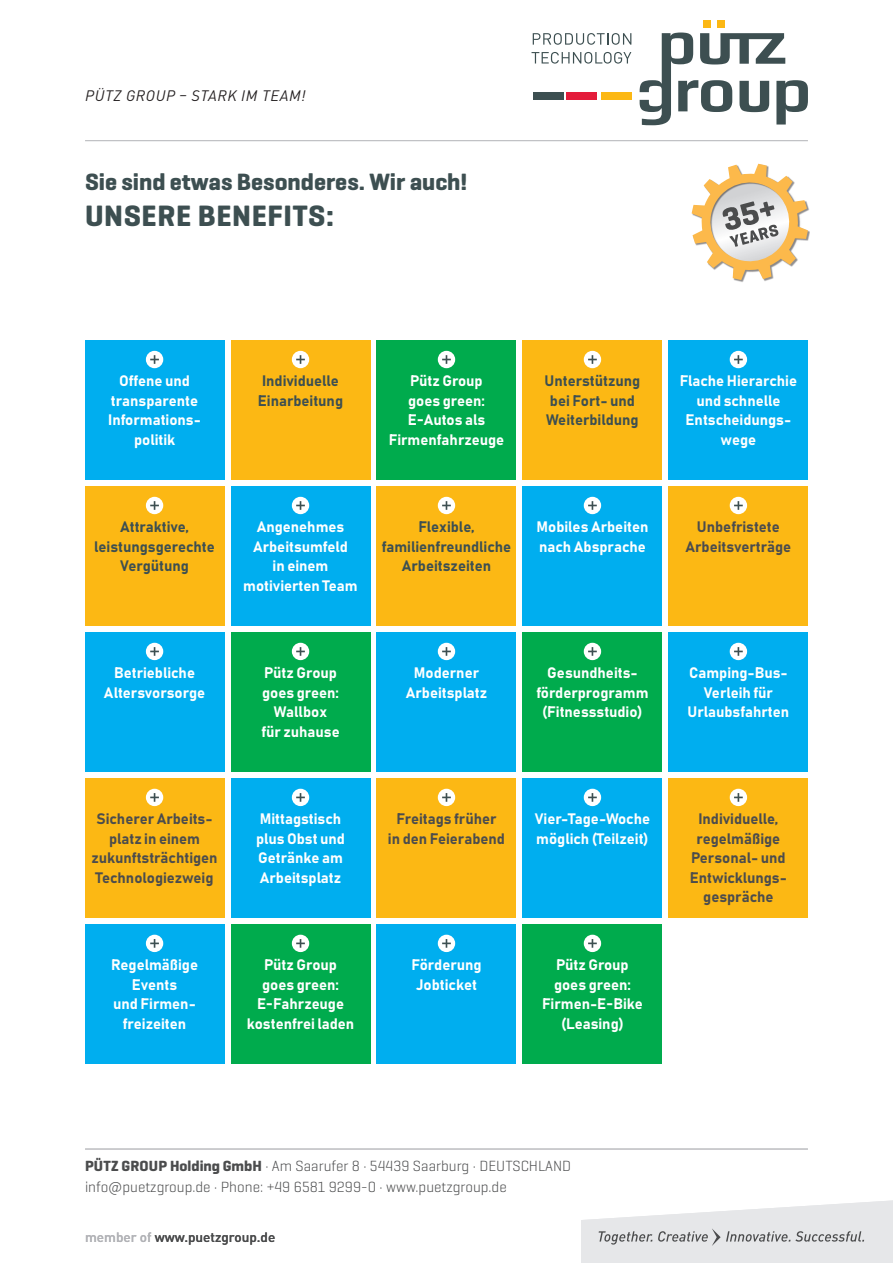
<style>
.page{position:relative;width:893px;height:1263px;background:#fff}
.page>*{position:absolute;margin:0;border:0;box-sizing:border-box;transform-origin:0 0}
.t1{font:700 30px "Geogrotesque";letter-spacing:.02em;color:#3d4f51}
.t2{font:700 24px "Geogrotesque";color:#3d4f51}
.t3{font:15px/19.5px "Bahnschrift";color:#fff;text-align:center}
.t4{font:15px/19.5px "Bahnschrift";color:#4b4c4d;text-align:center}
.t5{font:15px/19.5px "Bahnschrift";color:#3d4f51}
.t6{font:300 15px/21px "Geogrotesque";color:#4b4c4d}
.t7{font:italic 15px "DIN Pro";letter-spacing:.04em;color:#231f20}
.t8{font:500 13.5px "DIN Pro";color:#4b4c4d}
.s1{font-weight:700}
.s2{font-family:"DIN Pro"}
.s3{color:#b2b3b7}
</style>
<div class="page">
<hr style="left:85px;top:1149px;width:723px;height:1px;background:#bcbdc0">
<svg style="left:581px;top:1200px;width:312px;height:63px"></svg>
<div style="left:566px;top:92px;width:31px;height:8px;background:#e41c3b"></div>
<div style="left:601px;top:92px;width:30px;height:8px;background:#fcb814"></div>
<div style="left:704px;top:20px;width:7px;height:7px;background:#fcb814"></div>
<div style="left:717px;top:20px;width:8px;height:7px;background:#fcb814"></div>
<svg style="left:533px;top:33px;width:98px;height:12px"></svg>
<svg style="left:531px;top:52px;width:100px;height:12px"></svg>
<div style="left:533px;top:92px;width:30px;height:8px;background:#3d4f51"></div>
<svg style="left:640px;top:33px;width:168px;height:92px"></svg>
<hr style="left:85px;top:140px;width:723px;height:1px;background:#b2b3b7">
<div style="left:85px;top:340px;width:139px;height:139px;background:#00aeef"></div>
<div style="left:231px;top:778px;width:139px;height:139px;background:#00aeef"></div>
<div style="left:85px;top:924px;width:139px;height:139px;background:#00aeef"></div>
<div style="left:231px;top:340px;width:139px;height:139px;background:#fcb814"></div>
<div style="left:85px;top:486px;width:139px;height:139px;background:#fcb814"></div>
<div style="left:377px;top:340px;width:139px;height:139px;background:#00ab4d"></div>
<div style="left:231px;top:486px;width:139px;height:139px;background:#00aeef"></div>
<div style="left:85px;top:632px;width:139px;height:139px;background:#00aeef"></div>
<div style="left:231px;top:924px;width:139px;height:139px;background:#00ab4d"></div>
<div style="left:377px;top:486px;width:139px;height:139px;background:#fcb814"></div>
<div style="left:377px;top:924px;width:139px;height:139px;background:#00aeef"></div>
<div style="left:146px;top:351px;width:17px;height:17px;background:#fff;border-radius:50%"></div>
<svg style="left:150px;top:355px;width:9px;height:9px"></svg>
<div style="left:292px;top:789px;width:17px;height:17px;background:#fff;border-radius:50%"></div>
<svg style="left:296px;top:793px;width:9px;height:9px"></svg>
<div style="left:146px;top:935px;width:17px;height:17px;background:#fff;border-radius:50%"></div>
<svg style="left:150px;top:939px;width:9px;height:9px"></svg>
<div style="left:292px;top:351px;width:17px;height:17px;background:#fff;border-radius:50%"></div>
<svg style="left:296px;top:355px;width:9px;height:9px"></svg>
<div style="left:146px;top:497px;width:17px;height:17px;background:#fff;border-radius:50%"></div>
<svg style="left:150px;top:501px;width:9px;height:9px"></svg>
<div style="left:438px;top:351px;width:17px;height:17px;background:#fff;border-radius:50%"></div>
<svg style="left:442px;top:355px;width:9px;height:9px"></svg>
<div style="left:292px;top:497px;width:17px;height:17px;background:#fff;border-radius:50%"></div>
<svg style="left:296px;top:501px;width:9px;height:9px"></svg>
<div style="left:146px;top:643px;width:17px;height:17px;background:#fff;border-radius:50%"></div>
<svg style="left:150px;top:647px;width:9px;height:9px"></svg>
<div style="left:292px;top:935px;width:17px;height:17px;background:#fff;border-radius:50%"></div>
<svg style="left:296px;top:939px;width:9px;height:9px"></svg>
<div style="left:438px;top:497px;width:17px;height:17px;background:#fff;border-radius:50%"></div>
<svg style="left:442px;top:501px;width:9px;height:9px"></svg>
<div style="left:438px;top:935px;width:17px;height:17px;background:#fff;border-radius:50%"></div>
<svg style="left:442px;top:939px;width:9px;height:9px"></svg>
<div style="left:523px;top:924px;width:139px;height:139px;background:#00ab4d"></div>
<div style="left:584px;top:935px;width:17px;height:17px;background:#fff;border-radius:50%"></div>
<svg style="left:588px;top:939px;width:9px;height:9px"></svg>
<div style="left:523px;top:340px;width:139px;height:139px;background:#fcb814"></div>
<div style="left:669px;top:340px;width:139px;height:139px;background:#00aeef"></div>
<div style="left:730px;top:351px;width:17px;height:17px;background:#fff;border-radius:50%"></div>
<svg style="left:734px;top:355px;width:9px;height:9px"></svg>
<div style="left:584px;top:351px;width:17px;height:17px;background:#fff;border-radius:50%"></div>
<svg style="left:588px;top:355px;width:9px;height:9px"></svg>
<div style="left:523px;top:486px;width:139px;height:139px;background:#00aeef"></div>
<div style="left:584px;top:497px;width:17px;height:17px;background:#fff;border-radius:50%"></div>
<svg style="left:588px;top:501px;width:9px;height:9px"></svg>
<div style="left:523px;top:632px;width:139px;height:139px;background:#00ab4d"></div>
<div style="left:584px;top:643px;width:17px;height:17px;background:#fff;border-radius:50%"></div>
<svg style="left:588px;top:647px;width:9px;height:9px"></svg>
<div style="left:85px;top:778px;width:139px;height:139px;background:#fcb814"></div>
<div style="left:146px;top:789px;width:17px;height:17px;background:#fff;border-radius:50%"></div>
<svg style="left:150px;top:793px;width:9px;height:9px"></svg>
<div style="left:669px;top:486px;width:139px;height:139px;background:#fcb814"></div>
<div style="left:730px;top:497px;width:17px;height:17px;background:#fff;border-radius:50%"></div>
<svg style="left:734px;top:501px;width:9px;height:9px"></svg>
<div style="left:231px;top:632px;width:139px;height:139px;background:#00ab4d"></div>
<div style="left:292px;top:643px;width:17px;height:17px;background:#fff;border-radius:50%"></div>
<svg style="left:296px;top:647px;width:9px;height:9px"></svg>
<div style="left:523px;top:778px;width:139px;height:139px;background:#00aeef"></div>
<div style="left:584px;top:789px;width:17px;height:17px;background:#fff;border-radius:50%"></div>
<svg style="left:588px;top:793px;width:9px;height:9px"></svg>
<div style="left:669px;top:632px;width:139px;height:139px;background:#00aeef"></div>
<div style="left:730px;top:643px;width:17px;height:17px;background:#fff;border-radius:50%"></div>
<svg style="left:734px;top:647px;width:9px;height:9px"></svg>
<div style="left:669px;top:778px;width:139px;height:139px;background:#fcb814"></div>
<div style="left:730px;top:789px;width:17px;height:17px;background:#fff;border-radius:50%"></div>
<svg style="left:734px;top:793px;width:9px;height:9px"></svg>
<div style="left:377px;top:632px;width:139px;height:139px;background:#00aeef"></div>
<div style="left:438px;top:643px;width:17px;height:17px;background:#fff;border-radius:50%"></div>
<svg style="left:442px;top:647px;width:9px;height:9px"></svg>
<div style="left:377px;top:778px;width:139px;height:139px;background:#fcb814"></div>
<div style="left:438px;top:789px;width:17px;height:17px;background:#fff;border-radius:50%"></div>
<svg style="left:442px;top:793px;width:9px;height:9px"></svg>
<div style="left:692px;top:164px;width:118px;height:118px;background:#231f20;opacity:.5"></div>
<svg style="left:692px;top:164px;width:116px;height:116px"></svg>
<p class="t7" style="left:85px;top:86px;width:222px">PÜTZ GROUP – STARK IM TEAM!</p>
<h2 class="t2" style="left:85px;top:166px;width:384px">Sie sind etwas Besonderes. Wir auch!</h2>
<h1 class="t1" style="left:85px;top:197px;width:250px">UNSERE BENEFITS:</h1>
<p class="t3" style="left:108px;top:371px;width:94px">Offene und transparente<br>Informations&shy;politik</p>
<p class="t5" style="left:258px;top:371px;width:87px">Individuelle<br>Einarbeitung</p>
<p class="t3" style="left:389px;top:371px;width:117px">Pütz Group<br>goes green:<br>E-Autos als<br>Firmenfahrzeuge</p>
<p class="t5" style="left:545px;top:371px;width:97px">Unterstützung bei Fort- und<br>Weiterbildung</p>
<p class="t3" style="left:680px;top:371px;width:119px">Flache Hierarchie und schnelle<br>Entscheidungs&shy;wege</p>
<p class="t5" style="left:94px;top:517px;width:122px;text-align:center">Attraktive, leistungsgerechte<br>Vergütung</p>
<p class="t4" style="left:685px;top:517px;width:107px">Unbefristete<br>Arbeitsverträge</p>
<p class="t5" style="left:382px;top:517px;width:131px;text-align:center">Flexible, familienfreundliche<br>Arbeitszeiten</p>
<p class="t3" style="left:243px;top:517px;width:116px">Angenehmes<br>Arbeitsumfeld<br>in einem motivierten Team</p>
<p class="t3" style="left:536px;top:517px;width:113px;text-align:left">Mobiles Arbeiten nach Absprache</p>
<p class="t3" style="left:104px;top:663px;width:103px">Betriebliche<br>Altersvorsorge</p>
<p class="t4" style="left:91px;top:809px;width:128px">Sicherer Arbeits&shy;platz in einem zukunftsträchtigen<br>Technologiezweig</p>
<p class="t3" style="left:111px;top:955px;width:88px">Regelmäßige<br>Events<br>und Firmen&shy;freizeiten</p>
<p class="t3" style="left:261px;top:663px;width:80px">Pütz Group goes green:<br>Wallbox<br>für zuhause</p>
<p class="t3" style="left:256px;top:809px;width:90px;text-align:left">Mittagstisch plus Obst und<br>Getränke am<br>Arbeitsplatz</p>
<p class="t3" style="left:247px;top:955px;width:109px">Pütz Group goes green:<br>E-Fahrzeuge kostenfrei laden</p>
<p class="t3" style="left:406px;top:663px;width:83px">Moderner<br>Arbeitsplatz</p>
<p class="t3" style="left:536px;top:663px;width:114px">Gesundheits&shy;förderprogramm (Fitnessstudio)</p>
<p class="t4" style="left:388px;top:809px;width:119px">Freitags früher<br>in den Feierabend</p>
<p class="t3" style="left:535px;top:809px;width:117px;text-align:left">Vier-Tage-Woche möglich (Teilzeit)</p>
<p class="t3" style="left:411px;top:955px;width:72px">Förderung<br>Jobticket</p>
<p class="t3" style="left:542px;top:955px;width:102px">Pütz Group goes green:<br>Firmen-E-Bike (Leasing)</p>
<p class="t3" style="left:688px;top:663px;width:103px">Camping-Bus-<br>Verleih für<br>Urlaubsfahrten</p>
<p class="t4" style="left:690px;top:809px;width:99px">Individuelle, regelmäßige<br>Personal- und<br>Entwicklungs&shy;gespräche</p>
<p class="t6" style="left:85px;top:1155px;width:488px"><span class="s1">PÜTZ GROUP Holding GmbH</span> · Am Saarufer 8 · 54439 Saarburg · DEUTSCHLAND info<span class="s2">@</span>puetzgroup.de · Phone: +49 6581 9299-0 · www.puetzgroup.de</p>
<p class="t8" style="left:85px;top:1228px;width:192px"><span class="s3">member of</span> www.puetzgroup.de</p>
</div>
